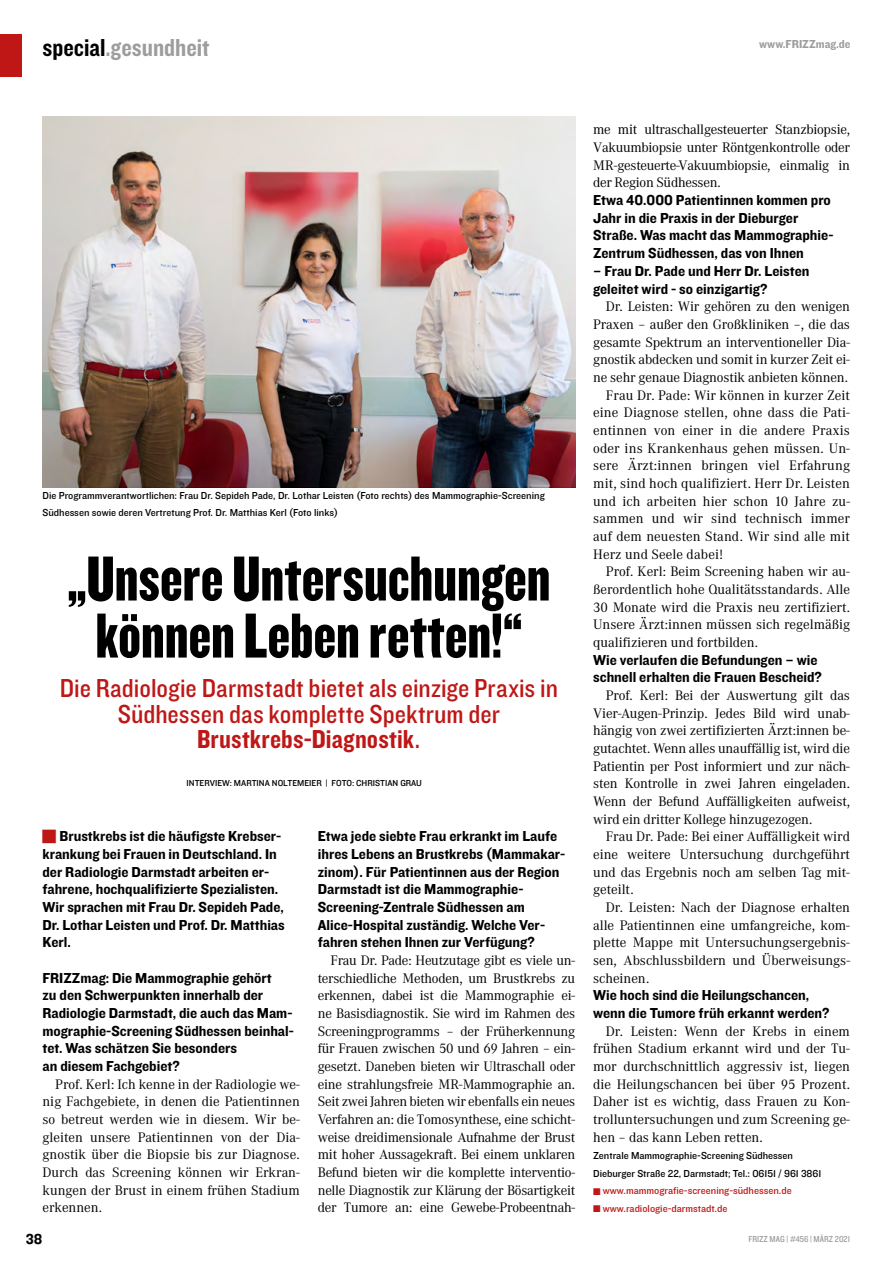
<style>
.page{position:relative;width:893px;height:1263px;background:#fff}
.page>*{position:absolute;margin:0;border:0;box-sizing:border-box;transform-origin:0 0}
.t1{font:66px/57px "Knockout HTF69 Full Liteweight";letter-spacing:-.005em;color:#000;text-align:center}
.t2{font:27px/25.5px "Knockout HTF30 Junior Welterwt";color:#be1716;text-align:center}
.t3{font:27px "Knockout HTF50 Welterweight";letter-spacing:.005em;color:#be1716}
.t4{font:25.5px "Knockout HTF50 Welterweight";color:#9d9d9c}
.t5{font:15px/17.7px "Knockout HTF51 Middleweight";color:#000}
.t6{font:13.5px/17.7px "Corporate ABQ";color:#000;text-align:justify}
.t7{font:12px "Knockout HTF51 Middleweight";color:#9d9d9c}
.t8{font:10.5px/17.5px "Knockout HTF31 Junior Middlewt";color:#000}
.t9{font:9px "Knockout HTF31 Junior Middlewt";color:#000}
.t10{font:9px "Knockout HTF30 Junior Welterwt";color:#9d9d9c}
.s1{color:#000}
.s2{font-family:"Knockout HTF30 Junior Welterwt"}
.s3{font-family:"European Pi One";font-size:13.5px;color:#be1716}
.s4{font-family:"European Pi Three";font-size:9px;color:#be1716}
.s5{color:#be1716}
</style>
<div class="page">
<div style="left:0;top:34px;width:21px;height:43px;background:#be1716"></div>
<img style="left:43px;top:117px;width:532px;height:371px">
<h3 class="t4" style="left:43px;top:34px;width:168px"><span class="s1">special</span>.gesundheit</h3>
<p class="t7" style="left:759px;top:38px;width:93px">www.FRIZZmag.de</p>
<p class="t8" style="left:43px;top:487px;width:504px">Die Programmverantwortlichen: Frau Dr. Sepideh Pade, Dr. Lothar Leisten (Foto rechts) des Mammographie-Screening<br>Südhessen sowie deren Vertretung Prof. Dr. Matthias Kerl (Foto links)</p>
<h1 class="t1" style="left:67px;top:552px;width:485px">„Unsere Untersuchungen können Leben retten!“</h1>
<h2 class="t2" style="left:60px;top:676px;width:500px">Die Radiologie Darmstadt bietet als einzige Praxis in<br>Südhessen das komplette Spektrum der</h2>
<h2 class="t3" style="left:197px;top:725px;width:225px">Brustkrebs-Diagnostik<span class="s2">.</span></h2>
<p class="t9" style="left:187px;top:778px;width:237px">INTERVIEW: MARTINA NOLTEMEIER | FOTO: CHRISTIAN GRAU</p>
<p class="t5" style="left:43px;top:828px;width:244px"><span class="s3">W</span> Brustkrebs ist die häufigste Krebser&shy;krankung bei Frauen in Deutschland. In der Radiologie Darmstadt arbeiten er&shy;fahrene, hochqualifizierte Spezialisten.<br>Wir sprachen mit Frau Dr. Sepideh Pade, Dr. Lothar Leisten und Prof. Dr. Matthias Kerl.</p>
<p class="t5" style="left:43px;top:969px;width:253px">FRIZZmag: Die Mammographie gehört<br>zu den Schwerpunkten innerhalb der Radiologie Darmstadt, die auch das Mam&shy;mographie-Screening Südhessen beinhal&shy;tet. Was schätzen Sie besonders<br>an diesem Fachgebiet?</p>
<p class="t6" style="left:43px;top:1075px;width:259px;text-indent:13px">Prof. Kerl: Ich kenne in der Radiologie we&shy;nig Fachgebiete, in denen die Patientinnen so betreut werden wie in diesem. Wir be&shy;gleiten unsere Patientinnen von der Dia&shy;gnostik über die Biopsie bis zur Diagnose.<br>Durch das Screening können wir Erkran&shy;kungen der Brust in einem frühen Stadium erkennen.</p>
<p class="t5" style="left:318px;top:828px;width:249px">Etwa jede siebte Frau erkrankt im Laufe ihres Lebens an Brustkrebs (Mammakar&shy;zinom). Für Patientinnen aus der Region Darmstadt ist die Mammographie-Screening-Zentrale Südhessen am Alice-Hospital zuständig. Welche Ver&shy;fahren stehen Ihnen zur Verfügung?</p>
<p class="t6" style="left:318px;top:951px;width:259px;text-indent:13px">Frau Dr. Pade: Heutzutage gibt es viele un&shy;terschiedliche Methoden, um Brustkrebs zu erkennen, dabei ist die Mammographie ei&shy;ne Basisdiagnostik. Sie wird im Rahmen des Screeningprogramms – der Früherkennung für Frauen zwischen 50 und 69 Jahren – ein&shy;gesetzt. Daneben bieten wir Ultraschall oder eine strahlungsfreie MR-Mammographie an.<br>Seit zwei Jahren bieten wir ebenfalls ein neues Verfahren an: die Tomosynthese, eine schicht&shy;weise dreidimensionale Aufnahme der Brust mit hoher Aussagekraft. Bei einem unklaren Befund bieten wir die komplette interventio&shy;nelle Diagnostik zur Klärung der Bösartigkeit der Tumore an: eine Gewebe-Probeentnah-</p>
<p class="t6" style="left:593px;top:121px;width:258px">me mit ultraschallgesteuerter Stanzbiopsie, Vakuumbiopsie unter Röntgenkontrolle oder MR-gesteuerte-Vakuumbiopsie, einmalig in der Region Südhessen.</p>
<p class="t5" style="left:593px;top:192px;width:242px">Etwa 40.000 Patientinnen kommen pro Jahr in die Praxis in der Dieburger Straße. Was macht das Mammographie-Zentrum Südhessen, das von Ihnen</p>
<p class="t5" style="left:593px;top:262px;width:218px">– Frau Dr. Pade und Herr Dr. Leisten geleitet wird - so einzigartig?</p>
<p class="t6" style="left:606px;top:298px;width:246px">Dr. Leisten: Wir gehören zu den wenigen</p>
<p class="t6" style="left:593px;top:315px;width:258px">Praxen – außer den Großkliniken –, die das</p>
<p class="t6" style="left:593px;top:333px;width:258px">gesamte Spektrum an interventioneller Dia-</p>
<p class="t6" style="left:593px;top:351px;width:258px">gnostik abdecken und somit in kurzer Zeit ei-</p>
<p class="t6" style="left:593px;top:368px;width:256px">ne sehr genaue Diagnostik anbieten können.</p>
<p class="t6" style="left:606px;top:386px;width:246px">Frau Dr. Pade: Wir können in kurzer Zeit</p>
<p class="t6" style="left:593px;top:404px;width:258px">eine Diagnose stellen, ohne dass die Pati-</p>
<p class="t6" style="left:593px;top:421px;width:258px">entinnen von einer in die andere Praxis</p>
<p class="t6" style="left:593px;top:439px;width:258px">oder ins Krankenhaus gehen müssen. Un-</p>
<p class="t6" style="left:593px;top:457px;width:258px">sere Ärzt:innen bringen viel Erfahrung</p>
<p class="t6" style="left:593px;top:474px;width:258px">mit, sind hoch qualifiziert. Herr Dr. Leisten</p>
<p class="t6" style="left:593px;top:492px;width:258px">und ich arbeiten hier schon 10 Jahre zu-</p>
<p class="t6" style="left:593px;top:510px;width:258px">sammen und wir sind technisch immer</p>
<p class="t6" style="left:593px;top:527px;width:258px">auf dem neuesten Stand. Wir sind alle mit</p>
<p class="t6" style="left:593px;top:545px;width:131px">Herz und Seele dabei!</p>
<p class="t6" style="left:606px;top:563px;width:246px">Prof. Kerl: Beim Screening haben wir au-</p>
<p class="t6" style="left:593px;top:580px;width:258px">ßerordentlich hohe Qualitätsstandards. Alle</p>
<p class="t6" style="left:593px;top:598px;width:258px">30 Monate wird die Praxis neu zertifiziert.</p>
<p class="t6" style="left:593px;top:616px;width:258px">Unsere Ärzt:innen müssen sich regelmäßig</p>
<p class="t6" style="left:593px;top:634px;width:167px">qualifizieren und fortbilden.</p>
<p class="t5" style="left:593px;top:651px;width:230px">Wie verlaufen die Befundungen – wie schnell erhalten die Frauen Bescheid?</p>
<p class="t6" style="left:593px;top:686px;width:258px;text-indent:13px">Prof. Kerl: Bei der Auswertung gilt das Vier-Augen-Prinzip. Jedes Bild wird unab&shy;hängig von zwei zertifizierten Ärzt:innen be&shy;gutachtet. Wenn alles unauffällig ist, wird die Patientin per Post informiert und zur näch&shy;sten Kontrolle in zwei Jahren eingeladen.<br>Wenn der Befund Auffälligkeiten aufweist, wird ein dritter Kollege hinzugezogen.</p>
<p class="t6" style="left:593px;top:828px;width:258px;text-indent:13px">Frau Dr. Pade: Bei einer Auffälligkeit wird eine weitere Untersuchung durchgeführt und das Ergebnis noch am selben Tag mit&shy;geteilt.</p>
<p class="t6" style="left:593px;top:898px;width:258px;text-indent:13px">Dr. Leisten: Nach der Diagnose erhalten alle Patientinnen eine umfangreiche, kom&shy;plette Mappe mit Untersuchungsergebnis&shy;sen, Abschlussbildern und Überweisungs&shy;scheinen.</p>
<p class="t5" style="left:593px;top:987px;width:238px">Wie hoch sind die Heilungschancen, wenn die Tumore früh erkannt werden?</p>
<p class="t6" style="left:593px;top:1022px;width:258px;text-indent:13px">Dr. Leisten: Wenn der Krebs in einem frühen Stadium erkannt wird und der Tu&shy;mor durchschnittlich aggressiv ist, liegen die Heilungschancen bei über 95 Prozent.<br>Daher ist es wichtig, dass Frauen zu Kon&shy;trolluntersuchungen und zum Screening ge&shy;hen – das kann Leben retten.</p>
<p class="t8" style="left:593px;top:1147px;width:230px">Zentrale Mammographie-Screening Südhessen Dieburger Straße 22, Darmstadt; Tel.: 06151 / 961 3861<br><span class="s4">M</span> <span class="s5">www.mammografie-screening-südhessen.de<br></span><span class="s4">M</span> <span class="s5">www.radiologie-darmstadt.de</span></p>
<p class="t5" style="left:26px;top:1231px;width:18px">38</p>
<p class="t10" style="left:748px;top:1234px;width:103px">FRIZZ MAG | #456 | MÄRZ 2021</p>
</div>
